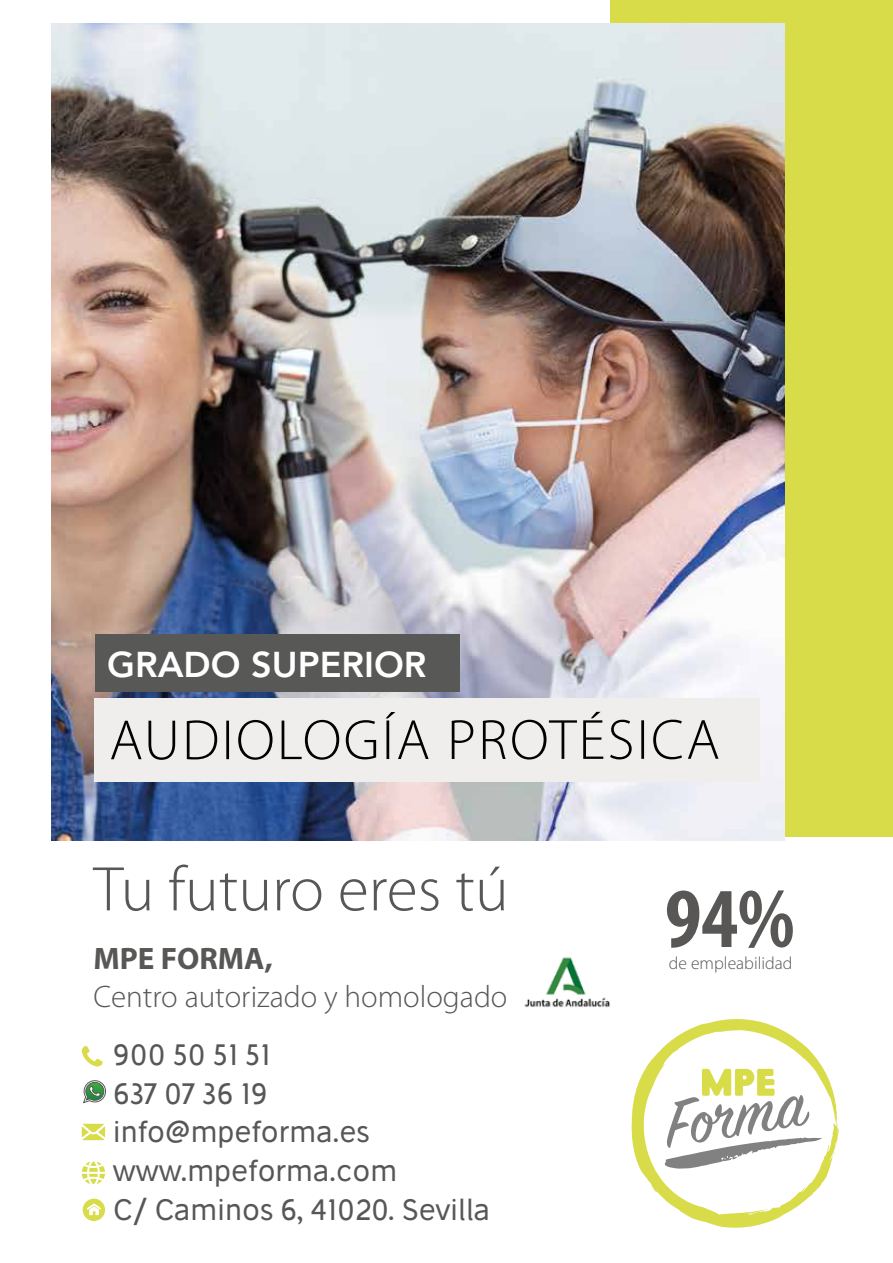
<style>
.page{position:relative;width:893px;height:1263px;background:#fff}
.page>*{position:absolute;margin:0;border:0;box-sizing:border-box;transform-origin:0 0}
.t1{font:700 condensed 85.8px "Myriad Pro";color:#585756}
.t2{font:300 63.6px "Myriad Pro";color:#585756}
.t3{font:300 57.15px "Myriad Pro";letter-spacing:.04em;color:#010101}
.t4{font:800 35.85px "Avenir";color:#fff}
.t5{font:300 31.05px "Myriad Pro";color:#585756}
.t6{font:700 31.05px "Myriad Pro";color:#585756}
.t7{font:28.5px/38.8px "Stilu";color:#585756}
.t8{font:300 17.7px "Myriad Pro";color:#585756}
</style>
<div class="page">
<div style="left:611px;top:0;width:282px;height:837px;background:#d8dc49"></div>
<img style="left:52px;top:23px;width:733px;height:817px">
<div style="left:95px;top:699px;width:665px;height:83px;background:#efeeed"></div>
<div style="left:95px;top:634px;width:365px;height:57px;background:#585857"></div>
<svg style="left:631px;top:1019px;width:208px;height:209px"></svg>
<svg style="left:82px;top:1046px;width:21px;height:20px"></svg>
<svg style="left:82px;top:1161px;width:23px;height:23px"></svg>
<svg style="left:82px;top:1124px;width:23px;height:16px"></svg>
<div style="left:83px;top:1199px;width:22px;height:22px;background:#d8dc49;border-radius:50%"></div>
<svg style="left:87px;top:1203px;width:14px;height:12px"></svg>
<img style="left:524px;top:957px;width:86px;height:51px">
<svg style="left:83px;top:1080px;width:23px;height:23px"></svg>
<p class="t4" style="left:107px;top:636px;width:321px">GRADO SUPERIOR</p>
<h3 class="t3" style="left:109px;top:705px;width:612px">AUDIOLOGÍA PROTÉSICA</h3>
<h2 class="t2" style="left:94px;top:851px;width:417px">Tu futuro eres tú</h2>
<p class="t6" style="left:94px;top:941px;width:181px">MPE FORMA,</p>
<p class="t5" style="left:94px;top:977px;width:415px">Centro autorizado y homologado</p>
<p class="t7" style="left:113px;top:1034px;width:379px">900 50 51 51<br>637 07 36 19 info@mpeforma.es www.mpeforma.com<br>C/ Caminos 6, 41020. Sevilla</p>
<h1 class="t1" style="left:665px;top:865px;width:131px">94%</h1>
<p class="t8" style="left:669px;top:953px;width:125px">de empleabilidad</p>
</div>
